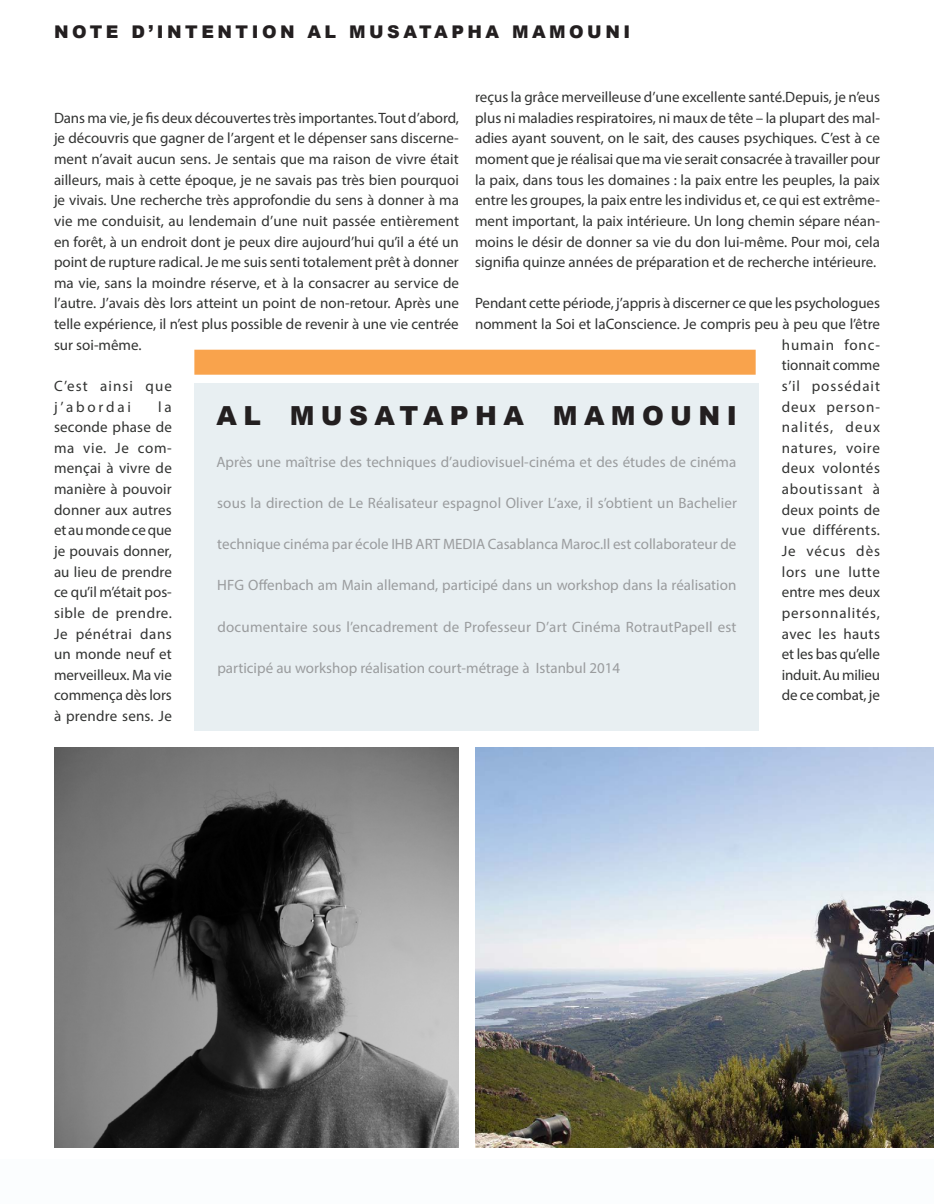
<style>
.page{position:relative;width:934px;height:1204px;background:#fff}
.page>*{position:absolute;margin:0;border:0;box-sizing:border-box;transform-origin:0 0}
.Pull_quote_orange{font:900 26.25px "Arial";letter-spacing:.245em;color:#231f20}
.Header_master_page{font:900 17.5px "Arial";letter-spacing:.2em;color:#231f20}
.Body{font:15px/20.6px "Myriad Pro";color:#323332;text-align:justify}
.Pull_quote_orange-2{font:15px "Myriad Pro";letter-spacing:.005em;color:#9a9c9e}
.Body-2{font:15px/20.6px "Myriad Pro";letter-spacing:.07em;color:#323332}
</style>
<div class="page">
<img style="left:54px;top:747px;width:405px;height:400px">
<img style="left:475px;top:747px;width:459px;height:400px">
<div style="left:194px;top:383px;width:565px;height:348px;background:#e8eff2"></div>
<div style="left:194px;top:350px;width:561px;height:25px;background:#f9a34c"></div>
<div style="left:0;top:1159px;width:934px;height:45px;background:#fbfdfe"></div>
<p class="Header_master_page" style="left:54px;top:19px;width:578px">NOTE D’INTENTION AL MUSATAPHA MAMOUNI</p>
<p class="Body" style="left:475px;top:87px;width:406px">reçus la grâce merveilleuse d’une excellente santé.Depuis, je n’eus plus ni maladies respiratoires, ni maux de tête – la plupart des mal&shy;adies ayant souvent, on le sait, des causes psychiques. C’est à ce moment que je réalisai que ma vie serait consacrée à travailler pour la paix, dans tous les domaines : la paix entre les peuples, la paix entre les groupes, la paix entre les individus et, ce qui est extrême&shy;ment important, la paix intérieure. Un long chemin sépare néan&shy;moins le désir de donner sa vie du don lui-même. Pour moi, cela signifia quinze années de préparation et de recherche intérieure.</p>
<p class="Body" style="left:475px;top:293px;width:406px;text-align:right">Pendant cette période, j’appris à discerner ce que les psychologues nomment la Soi et laConscience. Je compris peu à peu que l’être humain fonc-<br>tionnait comme<br>s’il possédait<br>deux person-<br>nalités, deux<br>natures, voire<br>deux volontés<br>aboutissant à<br>deux points de<br>vue différents.<br>Je vécus dès<br>lors une lutte<br>entre mes deux<br>personnalités,<br>avec les hauts<br>et les bas qu’elle<br>induit. Au milieu<br>de ce combat, je</p>
<p class="Body" style="left:54px;top:107px;width:407px">Dans ma vie, je fis deux découvertes très importantes. Tout d’abord, je découvris que gagner de l’argent et le dépenser sans discerne&shy;ment n’avait aucun sens. Je sentais que ma raison de vivre était ailleurs, mais à cette époque, je ne savais pas très bien pourquoi je vivais. Une recherche très approfondie du sens à donner à ma vie me conduisit, au lendemain d’une nuit passée entièrement en forêt, à un endroit dont je peux dire aujourd’hui qu’il a été un point de rupture radical. Je me suis senti totalement prêt à donner ma vie, sans la moindre réserve, et à la consacrer au service de l’autre. J’avais dès lors atteint un point de non-retour. Après une telle expérience, il n’est plus possible de revenir à une vie centrée sur soi-même.</p>
<p class="Body-2" style="left:54px;top:375px;width:119px">C’est ainsi que j’abordai</p>
<p class="Body" style="left:54px;top:396px;width:119px;text-indent:104px">la seconde phase de ma vie. Je com&shy;mençai à vivre de manière à pouvoir donner aux autres et au monde ce que je pouvais donner, au lieu de prendre ce qu’il m’était pos&shy;sible de prendre.<br>Je pénétrai dans un monde neuf et merveilleux. Ma vie commença dès lors à prendre sens. Je</p>
<p class="Pull_quote_orange" style="left:216px;top:397px;width:522px">AL MUSATAPHA MAMOUNI</p>
<p class="Pull_quote_orange-2" style="left:216px;top:452px;width:521px">Après une maîtrise des techniques d’audiovisuel-cinéma et des études de cinéma</p>
<p class="Pull_quote_orange-2" style="left:217px;top:493px;width:521px">sous la direction de Le Réalisateur espagnol Oliver L’axe, il s’obtient un Bachelier</p>
<p class="Pull_quote_orange-2" style="left:217px;top:535px;width:520px">technique cinéma par école IHB ART MEDIA Casablanca Maroc.Il est collaborateur de</p>
<p class="Pull_quote_orange-2" style="left:217px;top:576px;width:520px">HFG Offenbach am Main allemand, participé dans un workshop dans la réalisation</p>
<p class="Pull_quote_orange-2" style="left:217px;top:617px;width:520px">documentaire sous l’encadrement de Professeur D’art Cinéma RotrautPapeIl est</p>
<p class="Pull_quote_orange-2" style="left:217px;top:658px;width:404px">participé au workshop réalisation court-métrage à Istanbul 2014</p>
</div>
